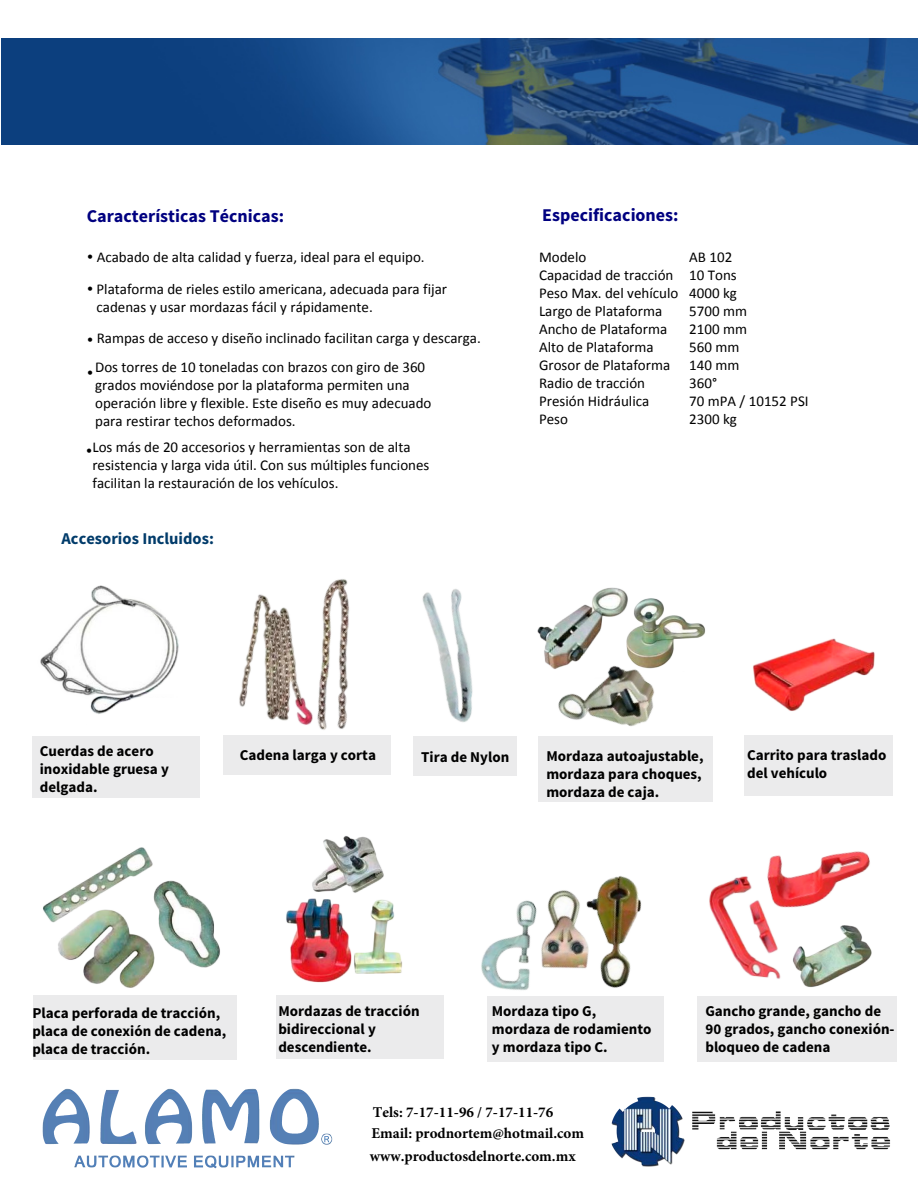
<style>
.page{position:relative;width:918px;height:1188px;background:#fff}
.page>*{position:absolute;margin:0;border:0;box-sizing:border-box;transform-origin:0 0}
.t1{font:700 18px "Source Sans Pro";color:#000080}
.t2{font:700 16.5px "Source Sans Pro";color:#003b6a}
.t3{font:15px/18px "Calibri";color:#000}
.t4{font:700 15px/18px "Source Sans Pro";color:#000}
.t5{font:700 15px/20.7px "Minion Pro";color:#000}
.s1{font-family:"Koz Min Pr 6 N"}
</style>
<div class="page">
<img style="left:1px;top:39px;width:917px;height:106px">
<div style="left:32px;top:736px;width:168px;height:61px;background:#ebebec"></div>
<div style="left:223px;top:736px;width:168px;height:39px;background:#ebebec"></div>
<div style="left:414px;top:737px;width:103px;height:39px;background:#ebebec"></div>
<div style="left:538px;top:736px;width:175px;height:66px;background:#ebebec"></div>
<div style="left:744px;top:736px;width:149px;height:60px;background:#ebebec"></div>
<div style="left:276px;top:995px;width:168px;height:64px;background:#ebebec"></div>
<div style="left:487px;top:996px;width:177px;height:65px;background:#ebebec"></div>
<div style="left:697px;top:996px;width:200px;height:65px;background:#ebebec"></div>
<img style="left:42px;top:1088px;width:291px;height:81px">
<img style="left:611px;top:1096px;width:280px;height:71px">
<img style="left:40px;top:612px;width:46px;height:83px">
<img style="left:86px;top:585px;width:93px;height:129px">
<img style="left:242px;top:579px;width:135px;height:157px">
<img style="left:555px;top:587px;width:60px;height:39px">
<img style="left:537px;top:626px;width:118px;height:101px">
<img style="left:312px;top:836px;width:72px;height:57px">
<img style="left:605px;top:588px;width:101px;height:83px">
<img style="left:286px;top:898px;width:116px;height:85px">
<img style="left:576px;top:876px;width:66px;height:112px">
<img style="left:753px;top:638px;width:122px;height:73px">
<img style="left:160px;top:880px;width:60px;height:88px">
<div style="left:33px;top:995px;width:204px;height:65px;background:#ebebec"></div>
<img style="left:43px;top:847px;width:119px;height:79px">
<img style="left:51px;top:907px;width:109px;height:81px">
<img style="left:802px;top:926px;width:70px;height:62px">
<img style="left:802px;top:851px;width:68px;height:75px">
<img style="left:709px;top:855px;width:93px;height:125px">
<img style="left:481px;top:890px;width:95px;height:100px">
<img style="left:377px;top:589px;width:139px;height:151px">
<p class="t1" style="left:87px;top:204px;width:199px">Características Técnicas:</p>
<p class="t1" style="left:542px;top:203px;width:138px">Especificaciones:</p>
<p class="t3" style="left:539px;top:248px;width:141px">Modelo<br>Capacidad de tracción<br>Peso Max. del vehículo<br>Largo de Plataforma<br>Ancho de Plataforma<br>Alto de Plataforma<br>Grosor de Plataforma<br>Radio de tracción<br>Presión Hidráulica<br>Peso</p>
<p class="t3" style="left:689px;top:248px;width:121px">AB 102<br>10 Tons<br>4000 kg<br>5700 mm<br>2100 mm<br>560 mm<br>140 mm<br>360°<br>70 mPA / 10152 PSI<br>2300 kg</p>
<p class="t3" style="left:87px;top:248px;width:339px"><span class="s1">•</span> Acabado de alta calidad y fuerza, ideal para el equipo.</p>
<p class="t3" style="left:96px;top:280px;width:352px;text-indent:-10px"><span class="s1">•</span> Plataforma de rieles estilo americana, adecuada para fijar cadenas y usar mordazas fácil y rápidamente.</p>
<p class="t3" style="left:87px;top:329px;width:395px"><span class="s1">•</span> Rampas de acceso y diseño inclinado facilitan carga y descarga.</p>
<p class="t3" style="left:95px;top:358px;width:338px;text-indent:-8px"><span class="s1">•</span>Dos torres de 10 toneladas con brazos con giro de 360 grados moviéndose por la plataforma permiten una operación libre y flexible. Este diseño es muy adecuado para restirar techos deformados.</p>
<p class="t3" style="left:92px;top:438px;width:339px;text-indent:-6px"><span class="s1">•</span>Los más de 20 accesorios y herramientas son de alta resistencia y larga vida útil. Con sus múltiples funciones facilitan la restauración de los vehículos.</p>
<p class="t2" style="left:62px;top:528px;width:154px">Accesorios Incluidos:</p>
<p class="t4" style="left:40px;top:743px;width:131px">Cuerdas de acero inoxidable gruesa y delgada.</p>
<p class="t4" style="left:240px;top:746px;width:138px">Cadena larga y corta</p>
<p class="t4" style="left:421px;top:749px;width:90px">Tira de Nylon</p>
<p class="t4" style="left:546px;top:747px;width:159px">Mordaza autoajustable, mordaza para choques, mordaza de caja.</p>
<p class="t4" style="left:747px;top:747px;width:141px">Carrito para traslado del vehículo</p>
<p class="t4" style="left:32px;top:1004px;width:196px">Placa perforada de tracción, placa de conexión de cadena, placa de tracción.</p>
<p class="t4" style="left:278px;top:1003px;width:143px">Mordazas de tracción bidireccional y descendiente.</p>
<p class="t4" style="left:492px;top:1003px;width:161px">Mordaza tipo G, mordaza de rodamiento y mordaza tipo C.</p>
<p class="t4" style="left:705px;top:1003px;width:191px">Gancho grande, gancho de<br>90 grados, gancho conexión&shy;bloqueo de cadena</p>
<p class="t5" style="left:371px;top:1102px;width:214px">Tels: 7-17-11-96 / 7-17-11-76<br>Email: prodnortem@hotmail.com</p>
<p class="t5" style="left:370px;top:1145px;width:207px">www.productosdelnorte.com.mx</p>
</div>
